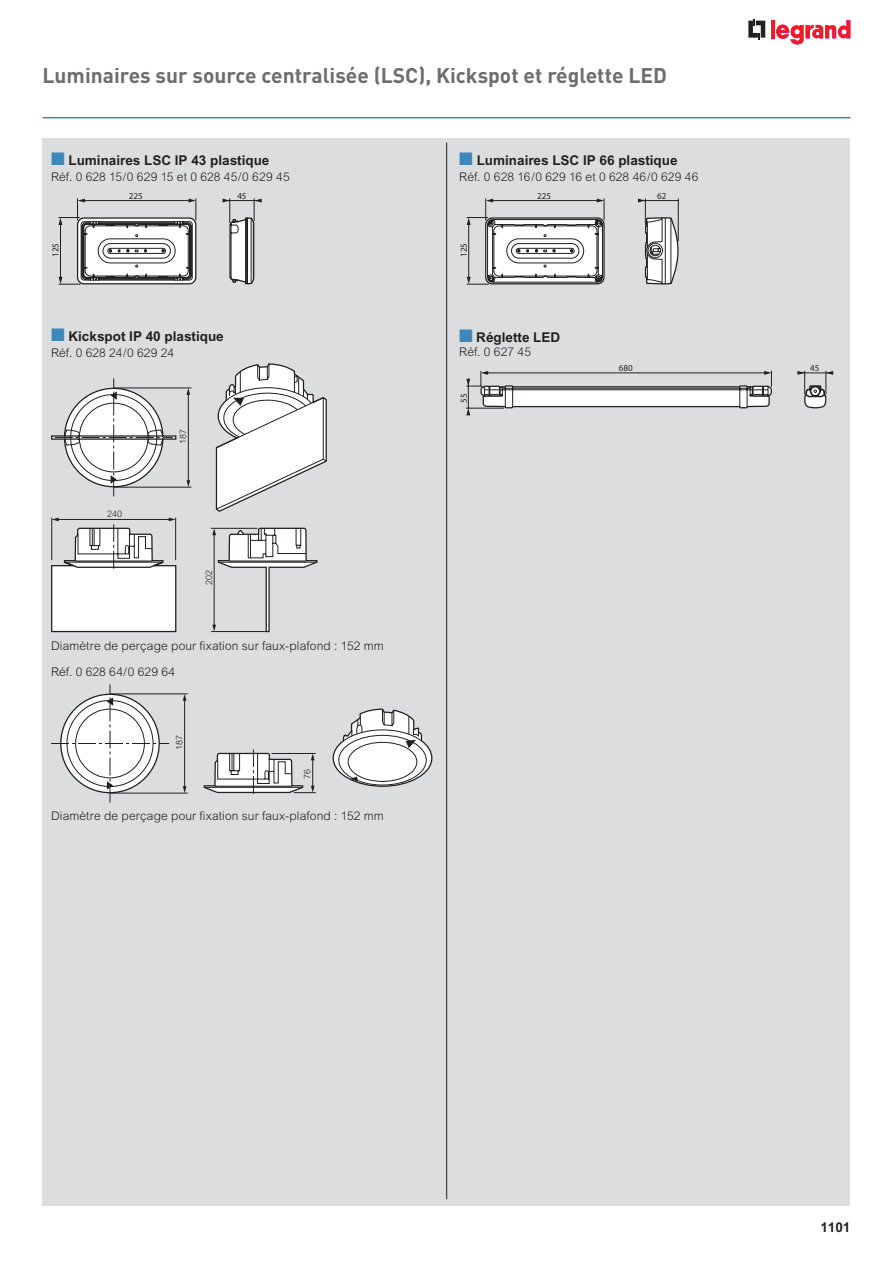
<style>
.page{position:relative;width:893px;height:1263px;background:#fff}
.page>*{position:absolute;margin:0;border:0;box-sizing:border-box;transform-origin:0 0}
.t1{font:700 21px "DIN";color:#6c6d70}
.t2{font:700 13.5px "Arial";color:#231f20}
.t3{font:300 12px "Arial";letter-spacing:.01em;color:#231f20}
.t4{font:300 9px "Arial";color:#231f20}
.s1{color:#3c88bb}
</style>
<div class="page">
<hr style="left:43px;top:117px;width:807px;height:1px;background:#3c88bb">
<div style="left:43px;top:138px;width:807px;height:1067px;background:#dcdddf"></div>
<hr style="left:446px;top:142px;width:1px;height:1057px;background:#231f20">
<svg style="left:748px;top:19px;width:17px;height:20px"></svg>
<hr style="left:771px;top:20px;width:4px;height:18px;background:#ee1d23">
<svg style="left:776px;top:20px;width:74px;height:25px"></svg>
<svg style="left:51px;top:363px;width:276px;height:269px"></svg>
<svg style="left:51px;top:684px;width:381px;height:118px"></svg>
<svg style="left:466px;top:371px;width:367px;height:44px"></svg>
<hr style="left:678px;top:198px;width:1px;height:43px;background:#231f20">
<svg style="left:467px;top:198px;width:211px;height:87px"></svg>
<svg style="left:58px;top:198px;width:204px;height:87px"></svg>
<h1 class="t1" style="left:43px;top:62px;width:626px">Luminaires sur source centralisée (LSC), Kickspot et réglette LED</h1>
<p class="t2" style="left:51px;top:152px;width:220px"><span class="s1">■</span> Luminaires LSC IP 43 plastique</p>
<p class="t3" style="left:51px;top:170px;width:240px">Réf. 0 628 15/0 629 15 et 0 628 45/0 629 45</p>
<p class="t4" style="left:50px;top:257px;width:15px;rotate:-90deg">125</p>
<p class="t4" style="left:129px;top:190px;width:15px">225</p>
<p class="t4" style="left:237px;top:190px;width:11px">45</p>
<p class="t2" style="left:51px;top:328px;width:174px"><span class="s1">■</span> Kickspot IP 40 plastique</p>
<p class="t3" style="left:51px;top:346px;width:125px">Réf. 0 628 24/0 629 24</p>
<p class="t4" style="left:107px;top:509px;width:17px">240</p>
<p class="t4" style="left:178px;top:444px;width:17px;rotate:-90deg">187</p>
<p class="t4" style="left:204px;top:585px;width:17px;rotate:-90deg">202</p>
<p class="t3" style="left:51px;top:639px;width:334px">Diamètre de perçage pour fixation sur faux-plafond : 152 mm</p>
<p class="t3" style="left:51px;top:665px;width:126px">Réf. 0 628 64/0 629 64</p>
<p class="t4" style="left:174px;top:750px;width:17px;rotate:-90deg">187</p>
<p class="t4" style="left:302px;top:779px;width:12px;rotate:-90deg">76</p>
<p class="t3" style="left:51px;top:809px;width:334px">Diamètre de perçage pour fixation sur faux-plafond : 152 mm</p>
<p class="t2" style="left:459px;top:152px;width:220px"><span class="s1">■</span> Luminaires LSC IP 66 plastique</p>
<p class="t3" style="left:459px;top:170px;width:241px">Réf. 0 628 16/0 629 16 et 0 628 46/0 629 46</p>
<p class="t4" style="left:458px;top:257px;width:15px;rotate:-90deg">125</p>
<p class="t4" style="left:537px;top:190px;width:15px">225</p>
<p class="t4" style="left:657px;top:190px;width:11px">62</p>
<p class="t2" style="left:459px;top:329px;width:103px"><span class="s1">■</span> Réglette LED</p>
<p class="t3" style="left:459px;top:345px;width:73px">Réf. 0 627 45</p>
<p class="t4" style="left:458px;top:403px;width:11px;rotate:-90deg">55</p>
<p class="t4" style="left:619px;top:363px;width:15px">680</p>
<p class="t4" style="left:810px;top:363px;width:11px">45</p>
<p class="t2" style="left:820px;top:1219px;width:32px">1101</p>
</div>
